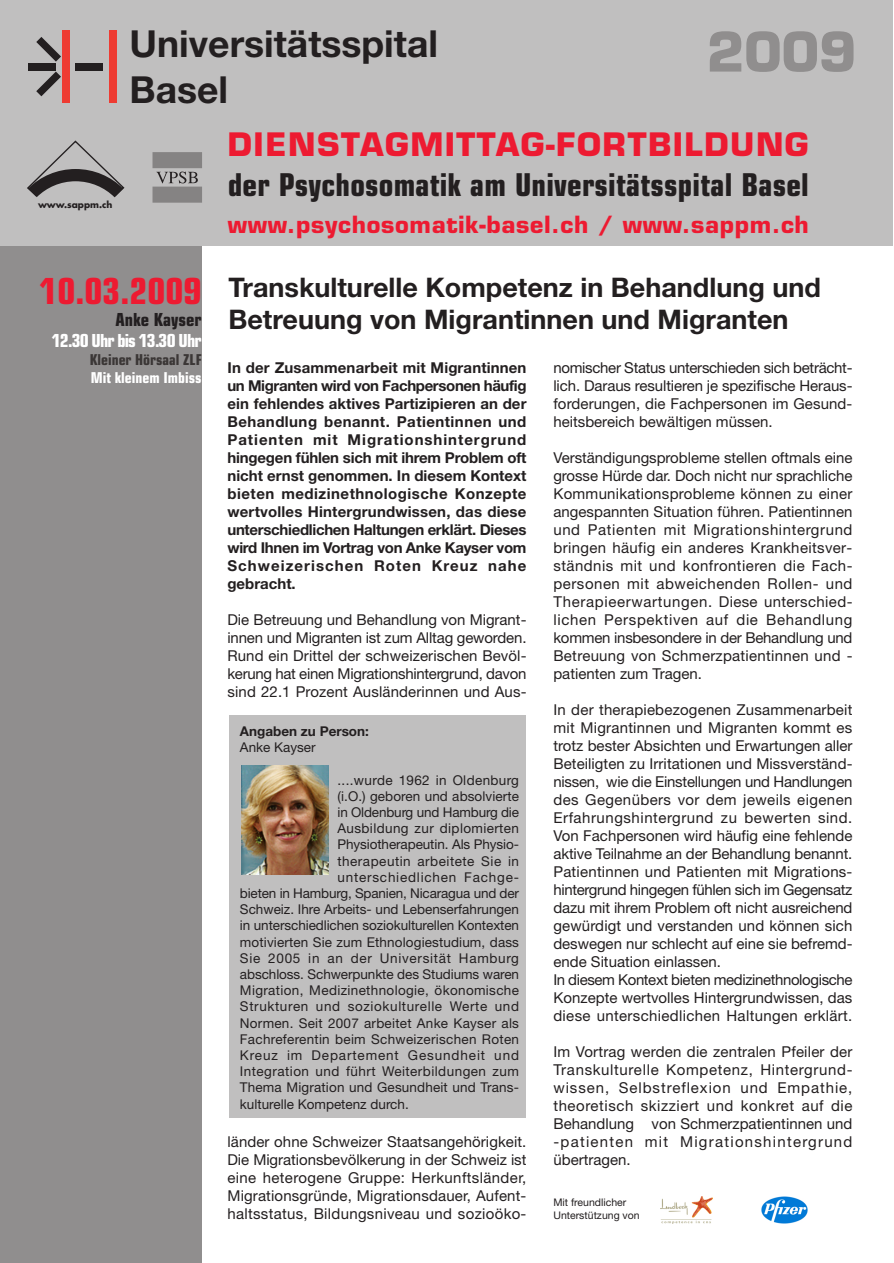
<style>
.page{position:relative;width:894px;height:1263px;background:#fff}
.page>*{position:absolute;margin:0;border:0;box-sizing:border-box;transform-origin:0 0}
.t1{font:700 53.25px "Eurostile";color:#908e8e}
.t2{font:700 37.35px/45.5px "Helvetica Neue";color:#231f20}
.t3{font:700 condensed 36px "Eurostile";color:#ed1a31}
.t4{font:700 condensed 31.5px "Eurostile";letter-spacing:.005em;color:#231f20}
.t5{font:700 31.5px "Eurostile";letter-spacing:.045em;color:#ed1a31}
.t6{font:700 27px/32.4px "Helvetica Neue";color:#231f20}
.t7{font:700 23.1px "Eurostile";letter-spacing:.03em;color:#ed1a31}
.t8{font:700 condensed 18px "Eurostile";letter-spacing:-.05em;color:#fff}
.t9{font:700 condensed 18px "Eurostile";color:#231f20}
.t10{font:15px/18px "Helvetica Neue";letter-spacing:.005em;color:#231f20;text-align:justify}
.t11{font:700 15px/18px "Helvetica Neue";letter-spacing:.07em;color:#231f20;text-align:justify}
.t12{font:700 condensed 15px "Eurostile";color:#3b3736}
.t13{font:700 condensed 15px "Eurostile";color:#fff}
.t14{font:13.5px "Helvetica Neue";letter-spacing:.01em;color:#231f20}
.t15{font:13.5px "Helvetica Neue";letter-spacing:-.01em;color:#231f20}
.t16{font:13.5px "Helvetica Neue";letter-spacing:.035em;color:#231f20}
.t17{font:13.5px "Helvetica Neue";letter-spacing:.045em;color:#231f20}
.t18{font:13.5px "Helvetica Neue";letter-spacing:.05em;color:#231f20}
.t19{font:13.5px "Helvetica Neue";letter-spacing:.065em;color:#231f20}
.t20{font:13.5px "Helvetica Neue";letter-spacing:.03em;color:#231f20}
.t21{font:13.5px "Helvetica Neue";letter-spacing:.06em;color:#231f20}
.t22{font:700 13.5px "Helvetica Neue";color:#231f20}
.t23{font:10.5px/12.6px "Helvetica Neue";color:#231f20}
.t24{font:700 9px "Futura";color:#231f20}
</style>
<div class="page">
<div style="left:0;top:186px;width:202px;height:1077px;background:#908e8e"></div>
<div style="left:0;top:1px;width:893px;height:245px;background:#c0bfbf"></div>
<div style="left:153px;top:152px;width:49px;height:16px;background:#858383"></div>
<div style="left:153px;top:187px;width:49px;height:16px;background:#858383"></div>
<svg style="left:156px;top:172px;width:42px;height:11px"></svg>
<div style="left:229px;top:715px;width:297px;height:403px;background:#c0bfbf"></div>
<img style="left:241px;top:765px;width:88px;height:109px">
<img style="left:762px;top:1197px;width:45px;height:27px">
<img style="left:660px;top:1197px;width:52px;height:27px">
<svg style="left:27px;top:140px;width:98px;height:58px"></svg>
<svg style="left:36px;top:37px;width:25px;height:25px"></svg>
<div style="left:28px;top:63px;width:28px;height:7px;background:#231f20"></div>
<svg style="left:36px;top:72px;width:25px;height:24px"></svg>
<div style="left:75px;top:63px;width:28px;height:7px;background:#231f20"></div>
<div style="left:109px;top:30px;width:7px;height:73px;background:#ee3b32"></div>
<div style="left:62px;top:30px;width:8px;height:73px;background:#ee3b32"></div>
<p class="t24" style="left:38px;top:200px;width:76px">www.sappm.ch</p>
<h2 class="t2" style="left:130px;top:25px;width:310px">Universitätsspital<br>Basel</h2>
<h3 class="t5" style="left:228px;top:132px;width:583px">DIENSTAGMITTAG-FORTBILDUNG</h3>
<h3 class="t4" style="left:228px;top:173px;width:583px">der Psychosomatik am Universitätsspital Basel</h3>
<h3 class="t7" style="left:228px;top:216px;width:583px">www.psychosomatik-basel.ch / www.sappm.ch</h3>
<h1 class="t1" style="left:706px;top:32px;width:152px">2009</h1>
<h3 class="t3" style="left:39px;top:278px;width:163px">10.03.2009</h3>
<p class="t9" style="left:116px;top:313px;width:87px">Anke Kayser</p>
<p class="t8" style="left:52px;top:334px;width:151px">12.30 Uhr bis 13.30 Uhr</p>
<p class="t12" style="left:90px;top:354px;width:113px">Kleiner Hörsaal ZLF</p>
<p class="t13" style="left:91px;top:372px;width:112px">Mit kleinem Imbiss</p>
<h3 class="t6" style="left:228px;top:273px;width:594px">Transkulturelle Kompetenz in Behandlung und<br>Betreuung von Migrantinnen und Migranten</h3>
<p class="t11" style="left:227px;top:360px;width:301px">In der Zusammenarbeit mit Migrantinnen un Migranten wird von Fachpersonen häufig ein fehlendes aktives Partizipieren an der Behandlung benannt. Patientinnen und Patienten mit Migrationshintergrund hingegen fühlen sich mit ihrem Problem oft nicht ernst genommen. In diesem Kontext bieten medizinethnologische Konzepte wertvolles Hintergrundwissen, das diese unterschiedlichen Haltungen erklärt. Dieses wird Ihnen im Vortrag von Anke Kayser vom Schweizerischen Roten Kreuz nahe gebracht.</p>
<p class="t10" style="left:227px;top:612px;width:301px">Die Betreuung und Behandlung von Migrant&shy;innen und Migranten ist zum Alltag geworden.<br>Rund ein Drittel der schweizerischen Bevöl&shy;kerung hat einen Migrationshintergrund, davon sind 22.1 Prozent Ausländerinnen und Aus-</p>
<p class="t22" style="left:240px;top:726px;width:131px">Angaben zu Person:</p>
<p class="t14" style="left:240px;top:743px;width:77px">Anke Kayser</p>
<p class="t14" style="left:337px;top:775px;width:183px">....wurde 1962 in Oldenburg</p>
<p class="t14" style="left:337px;top:791px;width:183px">(i.O.) geboren und absolvierte</p>
<p class="t15" style="left:337px;top:807px;width:183px">in Oldenburg und Hamburg die</p>
<p class="t20" style="left:337px;top:824px;width:183px">Ausbildung zur diplomierten</p>
<p class="t14" style="left:337px;top:840px;width:183px">Physiotherapeutin. Als Physio-</p>
<p class="t16" style="left:337px;top:856px;width:183px">therapeutin arbeitete Sie in</p>
<p class="t21" style="left:337px;top:872px;width:183px">unterschiedlichen Fachge-</p>
<p class="t15" style="left:240px;top:888px;width:281px">bieten in Hamburg, Spanien, Nicaragua und der</p>
<p class="t14" style="left:240px;top:905px;width:281px">Schweiz. Ihre Arbeits- und Lebenserfahrungen</p>
<p class="t14" style="left:240px;top:921px;width:281px">in unterschiedlichen soziokulturellen Kontexten</p>
<p class="t14" style="left:240px;top:937px;width:281px">motivierten Sie zum Ethnologiestudium, dass</p>
<p class="t18" style="left:240px;top:953px;width:281px">Sie 2005 in an der Universität Hamburg</p>
<p class="t14" style="left:240px;top:969px;width:281px">abschloss. Schwerpunkte des Studiums waren</p>
<p class="t14" style="left:240px;top:986px;width:281px">Migration, Medizinethnologie, ökonomische</p>
<p class="t17" style="left:240px;top:1002px;width:281px">Strukturen und soziokulturelle Werte und</p>
<p class="t14" style="left:240px;top:1018px;width:281px">Normen. Seit 2007 arbeitet Anke Kayser als</p>
<p class="t14" style="left:240px;top:1034px;width:281px">Fachreferentin beim Schweizerischen Roten</p>
<p class="t19" style="left:240px;top:1050px;width:281px">Kreuz im Departement Gesundheit und</p>
<p class="t16" style="left:240px;top:1067px;width:281px">Integration und führt Weiterbildungen zum</p>
<p class="t14" style="left:240px;top:1083px;width:281px">Thema Migration und Gesundheit und Trans-</p>
<p class="t14" style="left:240px;top:1099px;width:170px">kulturelle Kompetenz durch.</p>
<p class="t10" style="left:227px;top:1134px;width:301px">länder ohne Schweizer Staatsangehörigkeit.<br>Die Migrationsbevölkerung in der Schweiz ist eine heterogene Gruppe: Herkunftsländer, Migrationsgründe, Migrationsdauer, Aufent&shy;haltsstatus, Bildungsniveau und sozioöko-</p>
<p class="t10" style="left:553px;top:360px;width:301px">nomischer Status unterschieden sich beträcht&shy;lich. Daraus resultieren je spezifische Heraus&shy;forderungen, die Fachpersonen im Gesund&shy;heitsbereich bewältigen müssen.</p>
<p class="t10" style="left:553px;top:450px;width:301px">Verständigungsprobleme stellen oftmals eine grosse Hürde dar. Doch nicht nur sprachliche Kommunikationsprobleme können zu einer angespannten Situation führen. Patientinnen und Patienten mit Migrationshintergrund bringen häufig ein anderes Krankheitsver&shy;ständnis mit und konfrontieren die Fach&shy;personen mit abweichenden Rollen- und Therapieerwartungen. Diese unterschied&shy;lichen Perspektiven auf die Behandlung kommen insbesondere in der Behandlung und Betreuung von Schmerzpatientinnen und - patienten zum Tragen.</p>
<p class="t10" style="left:553px;top:702px;width:301px;text-align:left">In der therapiebezogenen Zusammenarbeit mit Migrantinnen und Migranten kommt es trotz bester Absichten und Erwartungen aller Beteiligten zu Irritationen und Missverständ&shy;nissen, wie die Einstellungen und Handlungen des Gegenübers vor dem jeweils eigenen Erfahrungshintergrund zu bewerten sind.<br>Von Fachpersonen wird häufig eine fehlende aktive Teilnahme an der Behandlung benannt.<br>Patientinnen und Patienten mit Migrations&shy;hintergrund hingegen fühlen sich im Gegensatz dazu mit ihrem Problem oft nicht ausreichend gewürdigt und verstanden und können sich deswegen nur schlecht auf eine sie befremd&shy;ende Situation einlassen.<br>In diesem Kontext bieten medizinethnologische Konzepte wertvolles Hintergrundwissen, das diese unterschiedlichen Haltungen erklärt.</p>
<p class="t10" style="left:553px;top:1044px;width:301px">Im Vortrag werden die zentralen Pfeiler der Transkulturelle Kompetenz, Hintergrund&shy;wissen, Selbstreflexion und Empathie, theoretisch skizziert und konkret auf die Behandlung von Schmerzpatientinnen und -patienten mit Migrationshintergrund übertragen.</p>
<p class="t23" style="left:553px;top:1197px;width:88px">Mit freundlicher<br>Unterstützung von</p>
</div>
